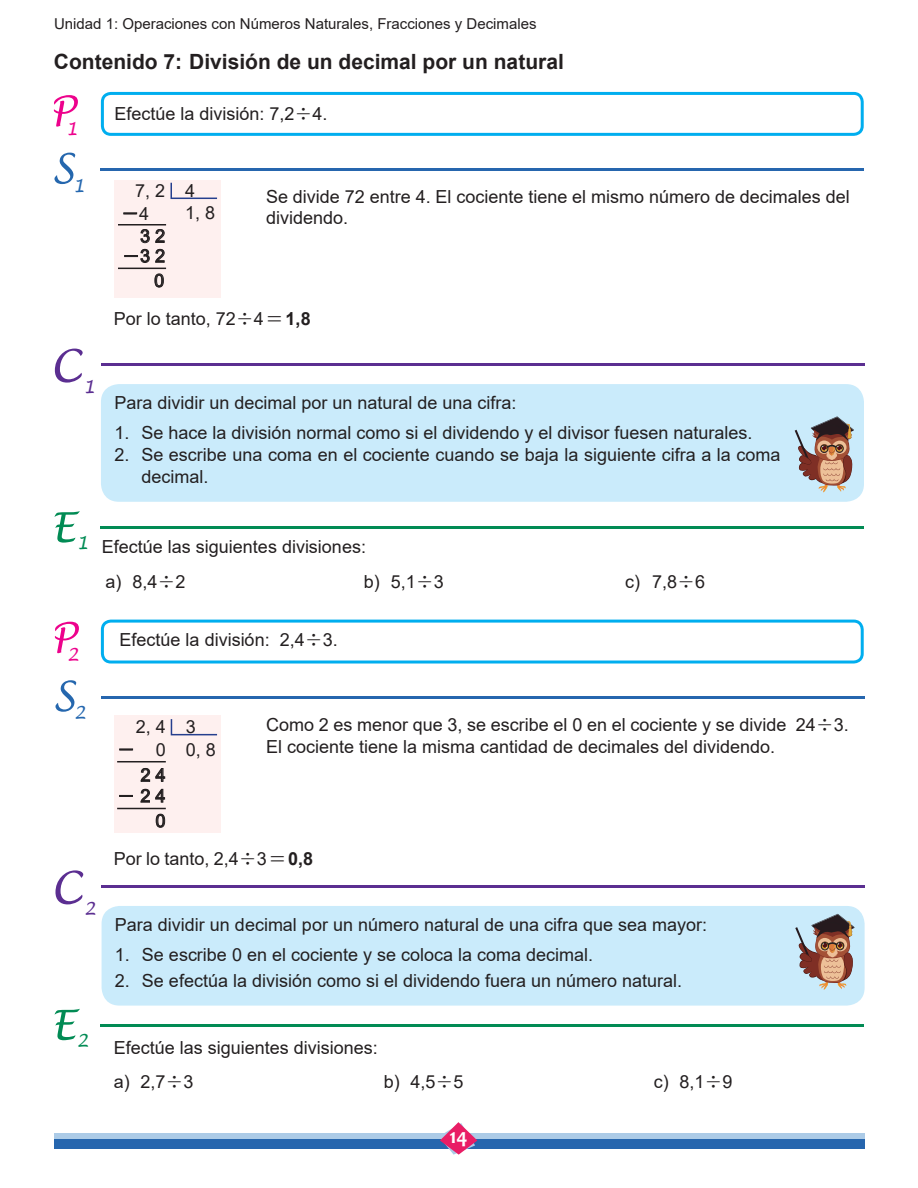
<style>
.page{position:relative;width:918px;height:1188px;background:#fff}
.page>*{position:absolute;margin:0;border:0;box-sizing:border-box;transform-origin:0 0}
.t1{font:700 21px "Arial";color:#231f20}
.t2{font:700 21px "Candara";color:#fff}
.t3{font:18px/21.6px "Arial";color:#231f20}
.t4{font:italic 18px "Lucida Handwriting";color:#ed028c}
.t5{font:italic 18px "Lucida Handwriting";color:#2467af}
.t6{font:italic 18px "Lucida Handwriting";color:#018b54}
.t7{font:italic 18px "Lucida Handwriting";color:#5b2e91}
.t8{font:italic 700 18px "M Ma Century";color:#231f20}
.t9{font:15px "Arial";color:#231f20}
.s1{font-family:"M Ma Century";font-weight:700;font-style:italic}
.s2{font-family:"Arial";font-weight:400;font-style:normal}
.s3{font-weight:700}
</style>
<div class="page">
<div style="left:54px;top:1133px;width:810px;height:13px;background:#accbe7"></div>
<div style="left:54px;top:1139px;width:810px;height:10px;background:#2666ae"></div>
<svg style="left:440px;top:1122px;width:37px;height:33px"></svg>
<div style="left:101px;top:620px;width:763px;height:44px;border:3px solid #00aeef;border-radius:9px"></div>
<div style="left:101px;top:92px;width:763px;height:44px;border:3px solid #00aeef;border-radius:9px"></div>
<svg style="left:54px;top:95px;width:24px;height:32px"></svg>
<svg style="left:55px;top:622px;width:24px;height:31px"></svg>
<svg style="left:54px;top:153px;width:21px;height:31px"></svg>
<hr style="left:101px;top:168px;width:763px;height:3px;background:#2666ae">
<svg style="left:55px;top:680px;width:21px;height:32px"></svg>
<hr style="left:102px;top:696px;width:763px;height:3px;background:#2666ae">
<svg style="left:54px;top:511px;width:26px;height:32px"></svg>
<hr style="left:101px;top:526px;width:763px;height:3px;background:#018b54">
<div style="left:101px;top:384px;width:763px;height:118px;background:#caebfb;border-radius:18px"></div>
<svg style="left:795px;top:416px;width:59px;height:76px"></svg>
<div style="left:102px;top:906px;width:763px;height:100px;background:#caebfb;border-radius:18px"></div>
<svg style="left:795px;top:914px;width:59px;height:76px"></svg>
<svg style="left:55px;top:349px;width:28px;height:34px"></svg>
<hr style="left:101px;top:363px;width:763px;height:3px;background:#5b2e91">
<svg style="left:55px;top:870px;width:28px;height:34px"></svg>
<hr style="left:102px;top:885px;width:763px;height:3px;background:#5b2e91">
<div style="left:114px;top:180px;width:107px;height:118px;background:#fef0ef"></div>
<svg style="left:170px;top:182px;width:48px;height:18px"></svg>
<svg style="left:124px;top:213px;width:13px;height:1px"></svg>
<svg style="left:140px;top:229px;width:25px;height:14px"></svg>
<svg style="left:154px;top:273px;width:10px;height:15px"></svg>
<svg style="left:125px;top:249px;width:40px;height:14px"></svg>
<hr style="left:118px;top:224px;width:48px;height:2px;background:#231f20">
<hr style="left:118px;top:268px;width:48px;height:1px;background:#231f20">
<div style="left:114px;top:715px;width:107px;height:118px;background:#fef0ef"></div>
<svg style="left:170px;top:719px;width:48px;height:17px"></svg>
<svg style="left:120px;top:749px;width:13px;height:1px"></svg>
<svg style="left:140px;top:768px;width:25px;height:14px"></svg>
<svg style="left:156px;top:813px;width:9px;height:15px"></svg>
<svg style="left:120px;top:795px;width:12px;height:1px"></svg>
<svg style="left:140px;top:789px;width:25px;height:14px"></svg>
<hr style="left:117px;top:761px;width:49px;height:1px;background:#231f20">
<hr style="left:117px;top:808px;width:49px;height:1px;background:#231f20">
<svg style="left:55px;top:1009px;width:25px;height:31px"></svg>
<hr style="left:101px;top:1024px;width:763px;height:3px;background:#018b54">
<p class="t9" style="left:54px;top:16px;width:484px">Unidad 1: Operaciones con Números Naturales, Fracciones y Decimales</p>
<p class="t1" style="left:54px;top:50px;width:511px">Contenido 7: División de un decimal por un natural</p>
<p class="t3" style="left:114px;top:103px;width:215px">Efectúe la división: 7,2<span class="s1">÷</span>4.</p>
<p class="t4" style="left:66px;top:116px;width:14px">1</p>
<p class="t5" style="left:73px;top:173px;width:14px">1</p>
<p class="t7" style="left:83px;top:375px;width:14px">1</p>
<p class="t3" style="left:135px;top:180px;width:62px">7, 2 4</p>
<p class="t8" style="left:121px;top:203px;width:30px">- <span class="s2">4</span></p>
<p class="t3" style="left:185px;top:202px;width:32px">1, 8</p>
<p class="t3" style="left:140px;top:225px;width:27px">3 2</p>
<p class="t3" style="left:154px;top:270px;width:12px">0</p>
<p class="t3" style="left:122px;top:245px;width:45px"><span class="s1">-</span>3 2</p>
<p class="t3" style="left:266px;top:186px;width:585px">Se divide 72 entre 4. El cociente tiene el mismo número de decimales del dividendo.</p>
<p class="t3" style="left:114px;top:308px;width:199px">Por lo tanto, 72<span class="s1">÷</span>4<span class="s1">=</span><span class="s3">1,8</span></p>
<p class="t3" style="left:114px;top:392px;width:404px">Para dividir un decimal por un natural de una cifra:</p>
<p class="t3" style="left:114px;top:422px;width:640px">1. Se hace la división normal como si el dividendo y el divisor fuesen naturales.</p>
<p class="t3" style="left:141px;top:444px;width:641px;text-indent:-27px">2. Se escribe una coma en el cociente cuando se baja la siguiente cifra a la coma decimal.</p>
<p class="t6" style="left:76px;top:531px;width:14px">1</p>
<p class="t3" style="left:102px;top:529px;width:266px;line-height:35.2px">Efectúe las siguientes divisiones: a) 8,4<span class="s1">÷</span>2</p>
<p class="t3" style="left:364px;top:571px;width:82px">b) 5,1<span class="s1">÷</span>3</p>
<p class="t3" style="left:625px;top:571px;width:82px">c) 7,8<span class="s1">÷</span>6</p>
<p class="t4" style="left:67px;top:643px;width:14px">2</p>
<p class="t3" style="left:120px;top:629px;width:220px">Efectúe la división: 2,4<span class="s1">÷</span>3.</p>
<p class="t5" style="left:74px;top:701px;width:14px">2</p>
<p class="t7" style="left:84px;top:897px;width:14px">2</p>
<p class="t3" style="left:136px;top:716px;width:62px">2, 4 3</p>
<p class="t3" style="left:141px;top:737px;width:77px;line-height:25.7px;text-indent:-23px"><span class="s1">-</span> 0 0, 8<br>2 4</p>
<p class="t3" style="left:156px;top:810px;width:12px">0</p>
<p class="t3" style="left:117px;top:785px;width:50px"><span class="s1">-</span> 2 4</p>
<p class="t3" style="left:266px;top:714px;width:584px">Como 2 es menor que 3, se escribe el 0 en el cociente y se divide 24<span class="s1">÷</span>3.<br>El cociente tiene la misma cantidad de decimales del dividendo.</p>
<p class="t3" style="left:114px;top:848px;width:201px">Por lo tanto, 2,4<span class="s1">÷</span>3<span class="s1">=</span><span class="s3">0,8</span></p>
<p class="t3" style="left:115px;top:914px;width:594px">Para dividir un decimal por un número natural de una cifra que sea mayor:</p>
<p class="t3" style="left:115px;top:944px;width:480px">1. Se escribe 0 en el cociente y se coloca la coma decimal.</p>
<p class="t3" style="left:115px;top:970px;width:569px">2. Se efectúa la división como si el dividendo fuera un número natural.</p>
<p class="t6" style="left:76px;top:1029px;width:14px">2</p>
<p class="t3" style="left:114px;top:1031px;width:266px;line-height:34.3px">Efectúe las siguientes divisiones: a) 2,7<span class="s1">÷</span>3</p>
<p class="t3" style="left:384px;top:1071px;width:81px">b) 4,5<span class="s1">÷</span>5</p>
<p class="t3" style="left:654px;top:1071px;width:80px">c) 8,1<span class="s1">÷</span>9</p>
<p class="t2" style="left:450px;top:1128px;width:20px">14</p>
</div>
